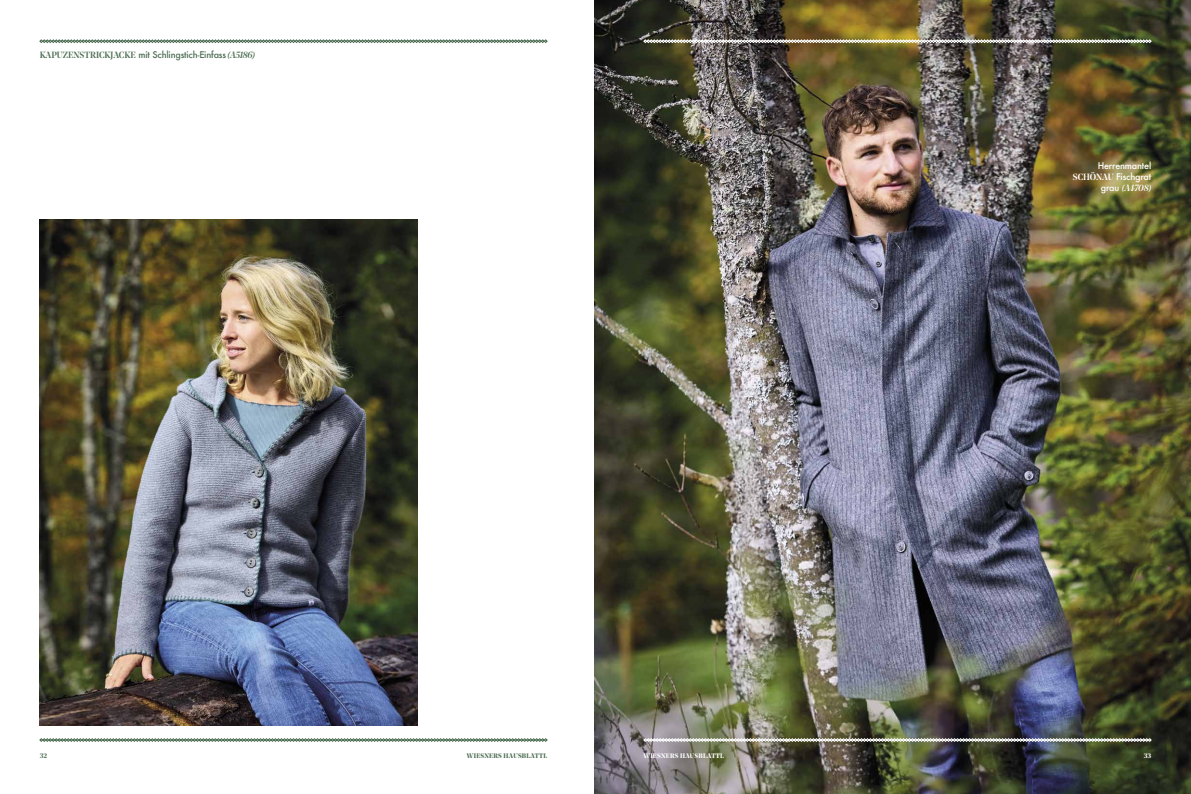
<style>
.page{position:relative;width:1191px;height:794px;background:#fff}
.page>*{position:absolute;margin:0;border:0;box-sizing:border-box;transform-origin:0 0}
.t1{font:500 9px "Futura";letter-spacing:-.02em;color:#4d6e53}
.t2{font:500 9px/10.8px "Futura";letter-spacing:-.02em;color:#fff;text-align:right}
.t3{font:italic 500 9px "Noe Display";letter-spacing:-.035em;color:#fff}
.t4{font:700 6.5px "Noe Display";letter-spacing:.04em;color:#4d6e53}
.t5{font:700 6.5px "Noe Display";letter-spacing:.04em;color:#fff}
.s1{font-family:"Noe Display"}
.s2{font-family:"Noe Display";font-style:italic}
.s3{font-family:"Futura";font-style:normal}
</style>
<div class="page">
<svg style="left:39px;top:39px;width:508px;height:4px;background:#92a696"></svg>
<svg style="left:39px;top:738px;width:508px;height:3px;background:#819885"></svg>
<img style="left:595px;top:0;width:596px;height:794px">
<svg style="left:643px;top:738px;width:508px;height:3px"></svg>
<svg style="left:643px;top:39px;width:508px;height:4px"></svg>
<img style="left:40px;top:219px;width:377px;height:507px">
<p class="t1" style="left:40px;top:49px;width:217px"><span class="s1">KAPUZENSTRICKJACKE</span> mit Schlingstich-Einfass <span class="s2">(A5186)</span></p>
<p class="t2" style="left:1072px;top:160px;width:80px">Herrenmantel<br><span class="s1">SCHÖNAU</span> Fischgrat</p>
<p class="t3" style="left:1100px;top:182px;width:52px"><span class="s3">grau</span> (A4708)</p>
<p class="t4" style="left:40px;top:751px;width:9px">32</p>
<p class="t4" style="left:467px;top:751px;width:82px">WIESNERS HAUSBLATTL</p>
<p class="t5" style="left:643px;top:751px;width:82px">WIESNERS HAUSBLATTL</p>
<p class="t5" style="left:1143px;top:751px;width:9px">33</p>
</div>
